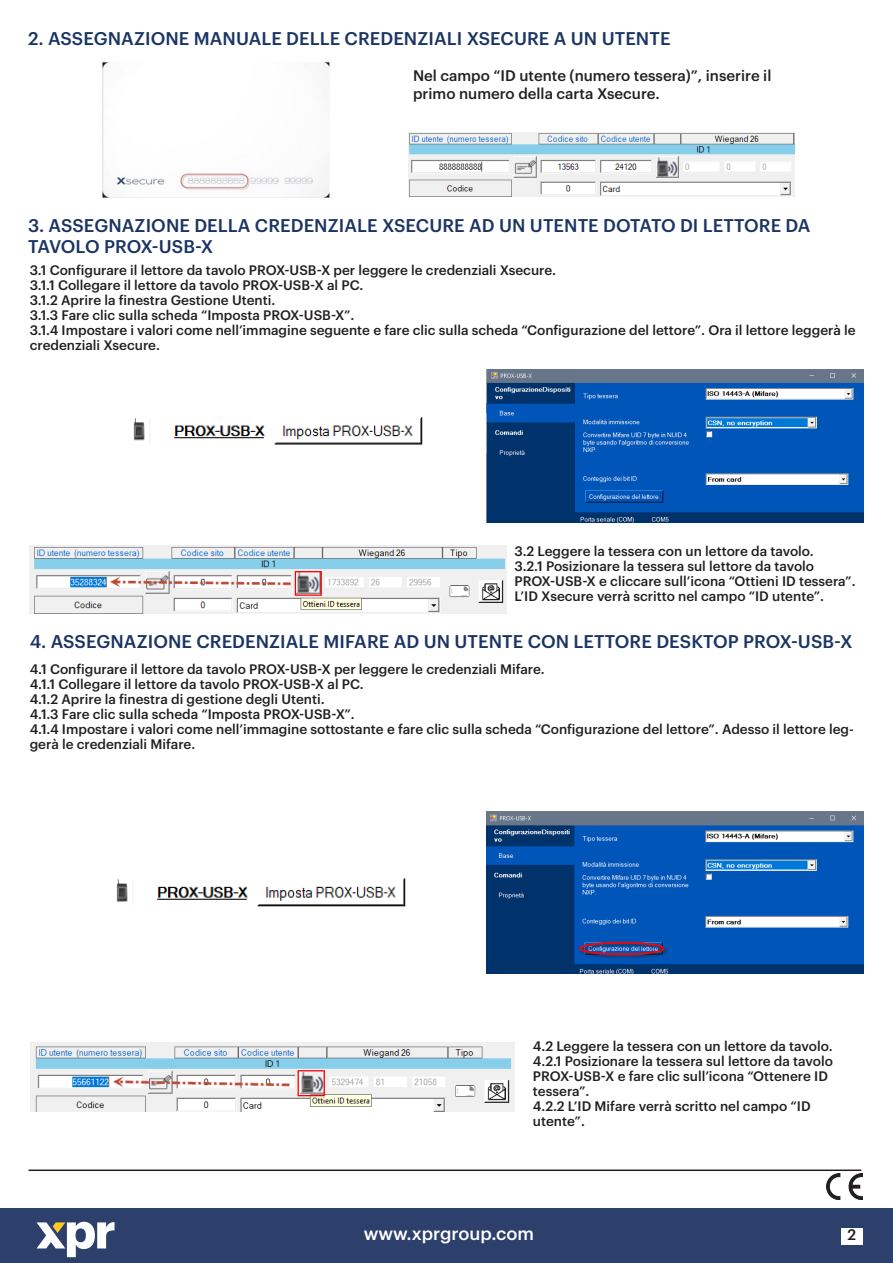
<style>
.page{position:relative;width:893px;height:1263px;background:#fff}
.page>*{position:absolute;margin:0;border:0;box-sizing:border-box;transform-origin:0 0}
.megunaslov{font:500 18px "Graphik";letter-spacing:.005em;color:#1a3463}
.t1{font:500 18px "Graphik";color:#fff}
.megunaslov-2{font:500 18px "Graphik";letter-spacing:-.015em;color:#1a3463}
.body{font:500 15px/18px "Graphik";color:#231f20}
.body-2{font:500 13.5px/15px "Graphik";color:#231f20}
</style>
<div class="page">
<div style="left:0;top:1209px;width:893px;height:54px;background:#2d406c"></div>
<div style="left:841px;top:1228px;width:21px;height:16px;background:#fff"></div>
<svg style="left:37px;top:1222px;width:78px;height:35px"></svg>
<img style="left:827px;top:1174px;width:35px;height:25px">
<hr style="left:29px;top:1169px;width:832px;height:2px;background:#231f20">
<img style="left:133px;top:417px;width:290px;height:28px">
<img style="left:487px;top:370px;width:376px;height:152px">
<img style="left:408px;top:133px;width:386px;height:63px">
<img style="left:30px;top:545px;width:476px;height:69px">
<img style="left:116px;top:878px;width:290px;height:29px">
<img style="left:30px;top:1042px;width:485px;height:70px">
<img style="left:102px;top:62px;width:228px;height:136px">
<img style="left:487px;top:811px;width:376px;height:162px">
<p class="megunaslov" style="left:28px;top:24px;width:644px">2. ASSEGNAZIONE MANUALE DELLE CREDENZIALI XSECURE A UN UTENTE</p>
<p class="body" style="left:413px;top:65px;width:360px">Nel campo “ID utente (numero tessera)”, inserire il primo numero della carta Xsecure.</p>
<p class="megunaslov" style="left:28px;top:211px;width:784px">3. ASSEGNAZIONE DELLA CREDENZIALE XSECURE AD UN UTENTE DOTATO DI LETTORE DA</p>
<p class="megunaslov-2" style="left:28px;top:233px;width:187px">TAVOLO PROX-USB-X</p>
<p class="body-2" style="left:30px;top:261px;width:528px">3.1 Configurare il lettore da tavolo PROX-USB-X per leggere le credenziali Xsecure.</p>
<p class="body-2" style="left:30px;top:276px;width:335px">3.1.1 Collegare il lettore da tavolo PROX-USB-X al PC.</p>
<p class="body-2" style="left:30px;top:291px;width:247px">3.1.2 Aprire la finestra Gestione Utenti.</p>
<p class="body-2" style="left:30px;top:306px;width:326px">3.1.3 Fare clic sulla scheda “Imposta PROX-USB-X”.</p>
<p class="body-2" style="left:30px;top:321px;width:827px">3.1.4 Impostare i valori come nell’immagine seguente e fare clic sulla scheda “Configurazione del lettore”. Ora il lettore leggerà le credenziali Xsecure.</p>
<p class="body-2" style="left:514px;top:542px;width:301px">3.2 Leggere la tessera con un lettore da tavolo.</p>
<p class="body-2" style="left:514px;top:557px;width:301px">3.2.1 Posizionare la tessera sul lettore da tavolo</p>
<p class="body-2" style="left:514px;top:572px;width:343px">PROX-USB-X e cliccare sull’icona “Ottieni ID tessera”.<br>L’ID Xsecure verrà scritto nel campo “ID utente”.</p>
<p class="megunaslov" style="left:30px;top:628px;width:824px">4. ASSEGNAZIONE CREDENZIALE MIFARE AD UN UTENTE CON LETTORE DESKTOP PROX-USB-X</p>
<p class="body-2" style="left:30px;top:661px;width:517px">4.1 Configurare il lettore da tavolo PROX-USB-X per leggere le credenziali Mifare.</p>
<p class="body-2" style="left:30px;top:676px;width:335px">4.1.1 Collegare il lettore da tavolo PROX-USB-X al PC.</p>
<p class="body-2" style="left:30px;top:691px;width:296px">4.1.2 Aprire la finestra di gestione degli Utenti.</p>
<p class="body-2" style="left:30px;top:706px;width:326px">4.1.3 Fare clic sulla scheda “Imposta PROX-USB-X”.</p>
<p class="body-2" style="left:30px;top:721px;width:826px">4.1.4 Impostare i valori come nell’immagine sottostante e fare clic sulla scheda “Configurazione del lettore”. Adesso il lettore leg&shy;gerà le credenziali Mifare.</p>
<p class="body-2" style="left:533px;top:1037px;width:301px">4.2 Leggere la tessera con un lettore da tavolo.</p>
<p class="body-2" style="left:533px;top:1052px;width:301px">4.2.1 Posizionare la tessera sul lettore da tavolo<br>PROX-USB-X e fare clic sull’icona “Ottenere ID tessera”.</p>
<p class="body-2" style="left:533px;top:1097px;width:279px">4.2.2 L’ID Mifare verrà scritto nel campo “ID utente”.</p>
<h1 class="t1" style="left:364px;top:1220px;width:172px">www.xprgroup.com</h1>
<p class="body" style="left:847px;top:1225px;width:10px">2</p>
</div>
